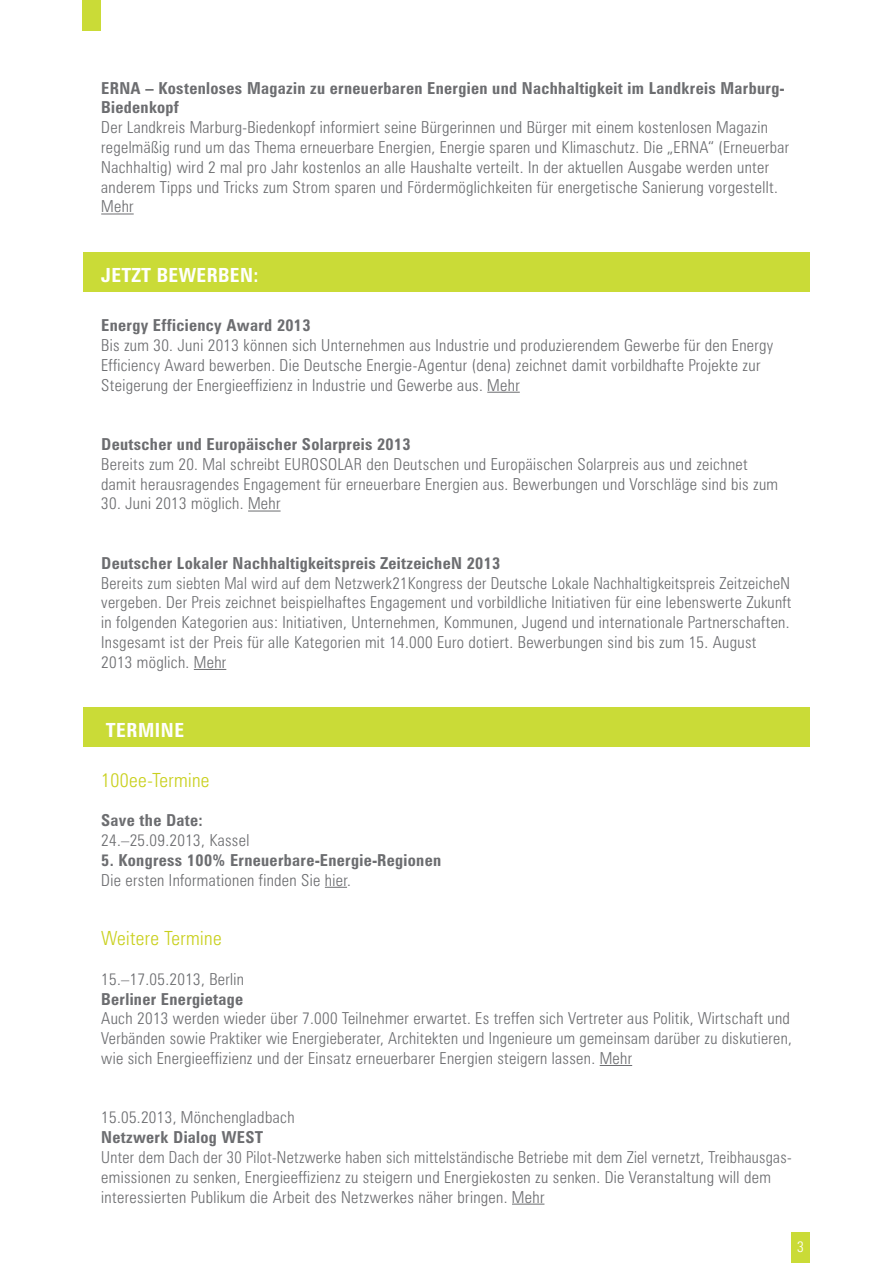
<style>
.page{position:relative;width:893px;height:1263px;background:#fff}
.page>*{position:absolute;margin:0;border:0;box-sizing:border-box;transform-origin:0 0}
.t1{font:300 condensed 19.5px "Zurich BT";letter-spacing:.02em;color:#c9d01e}
.t2{font:700 condensed 19.5px "Zurich BT";letter-spacing:.02em;color:#fff}
.t3{font:300 condensed 16.5px/19.8px "Zurich BT";letter-spacing:.02em;color:#6c6d70}
.t4{font:700 condensed 16.5px/19.8px "Zurich BT";letter-spacing:.02em;color:#6c6d70}
.t5{font:300 condensed 15px "Zurich BT";color:#fff}
</style>
<div class="page">
<div style="left:792px;top:1232px;width:18px;height:31px;background:#cadb37"></div>
<div style="left:83px;top:0;width:18px;height:31px;background:#cadb37"></div>
<div style="left:83px;top:707px;width:727px;height:40px;background:#cadb37"></div>
<div style="left:83px;top:252px;width:727px;height:40px;background:#cadb37"></div>
<hr style="left:101px;top:214px;width:33px;height:1px;background:#6c6d70">
<hr style="left:487px;top:392px;width:33px;height:1px;background:#6c6d70">
<hr style="left:248px;top:511px;width:33px;height:1px;background:#6c6d70">
<hr style="left:194px;top:669px;width:32px;height:1px;background:#6c6d70">
<svg style="left:325px;top:887px;width:22px;height:1px"></svg>
<hr style="left:600px;top:1065px;width:32px;height:1px;background:#6c6d70">
<hr style="left:512px;top:1204px;width:32px;height:1px;background:#6c6d70">
<p class="t4" style="left:101px;top:78px;width:685px">ERNA – Kostenloses Magazin zu erneuerbaren Energien und Nachhaltigkeit im Landkreis Marburg-<br>Biedenkopf</p>
<p class="t3" style="left:101px;top:117px;width:689px">Der Landkreis Marburg-Biedenkopf informiert seine Bürgerinnen und Bürger mit einem kostenlosen Magazin regelmäßig rund um das Thema erneuerbare Energien, Energie sparen und Klimaschutz. Die „ERNA“ (Erneuerbar Nachhaltig) wird 2 mal pro Jahr kostenlos an alle Haushalte verteilt. In der aktuellen Ausgabe werden unter anderem Tipps und Tricks zum Strom sparen und Fördermöglichkeiten für energetische Sanierung vorgestellt.<br>Mehr</p>
<p class="t2" style="left:101px;top:263px;width:159px">JETZT BEWERBEN:</p>
<p class="t4" style="left:101px;top:315px;width:211px">Energy Efficiency Award 2013</p>
<p class="t3" style="left:101px;top:335px;width:674px">Bis zum 30. Juni 2013 können sich Unternehmen aus Industrie und produzierendem Gewerbe für den Energy<br>Efficiency Award bewerben. Die Deutsche Energie-Agentur (dena) zeichnet damit vorbildhafte Projekte zur<br>Steigerung der Energieeffizienz in Industrie und Gewerbe aus. Mehr</p>
<p class="t4" style="left:101px;top:434px;width:311px">Deutscher und Europäischer Solarpreis 2013</p>
<p class="t3" style="left:101px;top:454px;width:678px">Bereits zum 20. Mal schreibt EUROSOLAR den Deutschen und Europäischen Solarpreis aus und zeichnet damit herausragendes Engagement für erneuerbare Energien aus. Bewerbungen und Vorschläge sind bis zum</p>
<p class="t3" style="left:101px;top:494px;width:181px">30. Juni 2013 möglich. Mehr</p>
<p class="t4" style="left:101px;top:553px;width:401px">Deutscher Lokaler Nachhaltigkeitspreis ZeitzeicheN 2013</p>
<p class="t3" style="left:101px;top:573px;width:692px">Bereits zum siebten Mal wird auf dem Netzwerk21Kongress der Deutsche Lokale Nachhaltigkeitspreis ZeitzeicheN vergeben. Der Preis zeichnet beispielhaftes Engagement und vorbildliche Initiativen für eine lebenswerte Zukunft in folgenden Kategorien aus: Initiativen, Unternehmen, Kommunen, Jugend und internationale Partnerschaften.<br>Insgesamt ist der Preis für alle Kategorien mit 14.000 Euro dotiert. Bewerbungen sind bis zum 15. August 2013 möglich. Mehr</p>
<p class="t2" style="left:106px;top:718px;width:80px">TERMINE</p>
<p class="t1" style="left:101px;top:768px;width:110px">100ee-Termine</p>
<p class="t4" style="left:101px;top:810px;width:103px">Save the Date:</p>
<p class="t3" style="left:101px;top:830px;width:150px">24.–25.09.2013, Kassel</p>
<p class="t4" style="left:101px;top:850px;width:341px">5. Kongress 100% Erneuerbare-Energie-Regionen</p>
<p class="t3" style="left:101px;top:870px;width:251px">Die ersten Informationen finden Sie hier.</p>
<p class="t1" style="left:101px;top:926px;width:122px">Weitere Termine</p>
<p class="t3" style="left:101px;top:969px;width:144px">15.–17.05.2013, Berlin</p>
<p class="t4" style="left:101px;top:988px;width:143px">Berliner Energietage</p>
<p class="t3" style="left:101px;top:1008px;width:692px;text-align:justify">Auch 2013 werden wieder über 7.000 Teilnehmer erwartet. Es treffen sich Vertreter aus Politik, Wirtschaft und Verbänden sowie Praktiker wie Energieberater, Architekten und Ingenieure um gemeinsam darüber zu diskutieren, wie sich Energieeffizienz und der Einsatz erneuerbarer Energien steigern lassen. Mehr</p>
<p class="t3" style="left:101px;top:1107px;width:195px">15.05.2013, Mönchengladbach</p>
<p class="t4" style="left:101px;top:1127px;width:163px">Netzwerk Dialog WEST</p>
<p class="t3" style="left:101px;top:1147px;width:691px">Unter dem Dach der 30 Pilot-Netzwerke haben sich mittelständische Betriebe mit dem Ziel vernetzt, Treibhausgas&shy;emissionen zu senken, Energieeffizienz zu steigern und Energiekosten zu senken. Die Veranstaltung will dem interessierten Publikum die Arbeit des Netzwerkes näher bringen. Mehr</p>
<p class="t5" style="left:797px;top:1237px;width:8px">3</p>
</div>
